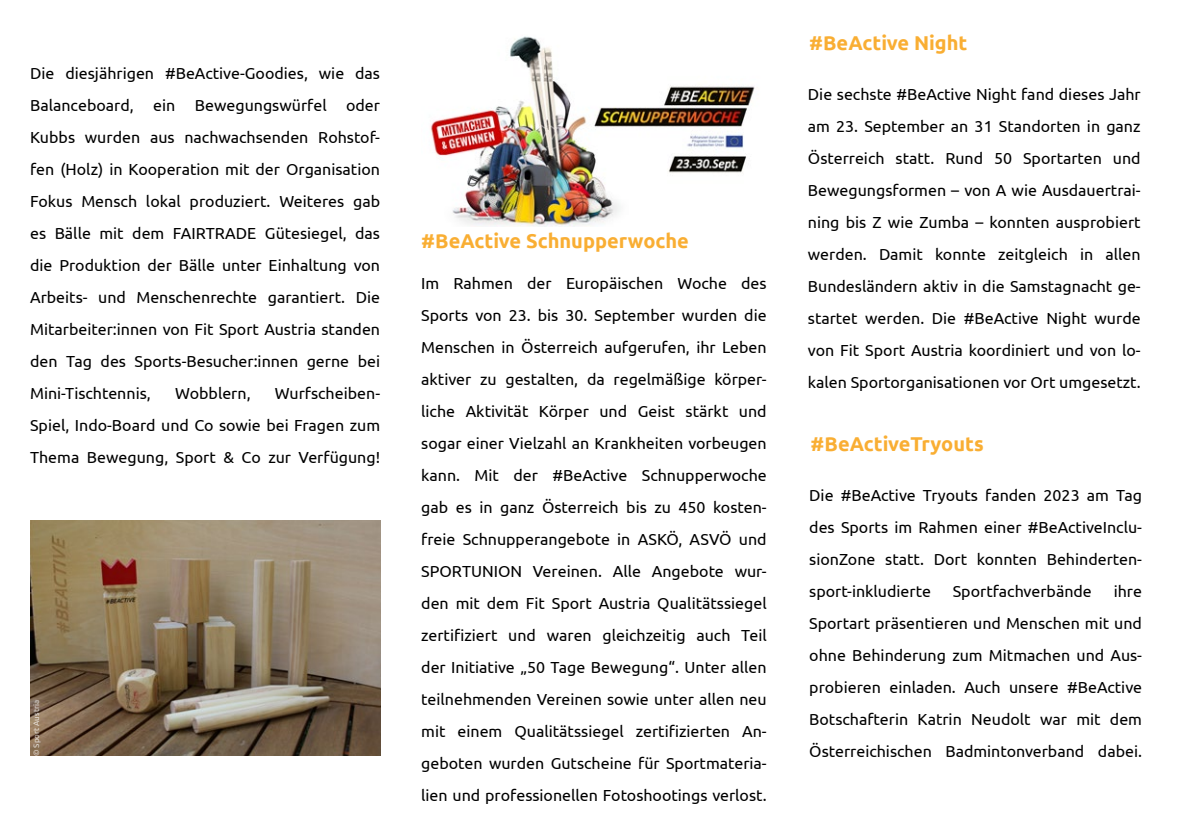
<style>
.page{position:relative;width:1188px;height:840px;background:#fff}
.page>*{position:absolute;margin:0;border:0;box-sizing:border-box;transform-origin:0 0}
.t1{font:700 20px "Ubuntu";color:#f9ae33}
.t2{font:16px/32px "Ubuntu";color:#000;text-align:justify}
.t3{font:8px "Ubuntu";color:#fff}
</style>
<div class="page">
<img style="left:430px;top:36px;width:325px;height:190px">
<img style="left:30px;top:520px;width:350px;height:236px">
<p class="t2" style="left:30px;top:56px;width:352px">Die diesjährigen #BeActive-Goodies, wie das Balanceboard, ein Bewegungswürfel oder Kubbs wurden aus nachwachsenden Rohstof&shy;fen (Holz) in Kooperation mit der Organisation Fokus Mensch lokal produziert. Weiteres gab es Bälle mit dem FAIRTRADE Gütesiegel, das die Produktion der Bälle unter Einhaltung von Arbeits- und Menschenrechte garantiert. Die Mitarbeiter:innen von Fit Sport Austria standen den Tag des Sports-Besucher:innen gerne bei Mini-Tischtennis,</p>
<p class="t2" style="left:30px;top:376px;width:352px;text-indent:245px">Wurfscheiben-Spiel, Indo-Board und Co sowie bei Fragen zum Thema Bewegung, Sport &amp; Co zur Verfügung!</p>
<p class="t2" style="left:175px;top:376px;width:77px">Wobblern,</p>
<p class="t3" style="left:31px;top:756px;width:58px;rotate:-90deg">© Sport Austria</p>
<p class="t1" style="left:421px;top:229px;width:269px">#BeActive Schnupperwoche</p>
<p class="t2" style="left:421px;top:267px;width:347px">Im Rahmen der Europäischen Woche des Sports von 23. bis 30. September wurden die Menschen in Österreich aufgerufen, ihr Leben aktiver zu gestalten, da regelmäßige körper&shy;liche Aktivität Körper und Geist stärkt und sogar einer Vielzahl an Krankheiten vorbeugen kann. Mit der #BeActive Schnupperwoche gab es in ganz Österreich bis zu 450 kosten&shy;freie Schnupperangebote in ASKÖ, ASVÖ und SPORTUNION Vereinen. Alle Angebote wur&shy;den mit dem Fit Sport Austria Qualitätssiegel zertifiziert und waren gleichzeitig auch Teil der Initiative „50 Tage Bewegung“. Unter allen teilnehmenden Vereinen sowie unter allen neu mit einem Qualitätssiegel zertifizierten An&shy;geboten wurden Gutscheine für Sportmateria&shy;lien und professionellen Fotoshootings verlost.</p>
<p class="t1" style="left:809px;top:31px;width:160px">#BeActive Night</p>
<p class="t2" style="left:808px;top:78px;width:334px">Die sechste #BeActive Night fand dieses Jahr am 23. September an 31 Standorten in ganz Österreich statt. Rund 50 Sportarten und Bewegungsformen – von A wie Ausdauertrai&shy;ning bis Z wie Zumba – konnten ausprobiert werden. Damit konnte zeitgleich in allen Bundesländern aktiv in die Samstagnacht ge&shy;startet werden. Die #BeActive Night wurde von Fit Sport Austria koordiniert und von lo&shy;kalen Sportorganisationen vor Ort umgesetzt.</p>
<p class="t1" style="left:811px;top:431px;width:175px">#BeActiveTryouts</p>
<p class="t2" style="left:809px;top:479px;width:334px">Die #BeActive Tryouts fanden 2023 am Tag des Sports im Rahmen einer #BeActiveInclu&shy;sionZone statt. Dort konnten Behinderten&shy;sport-inkludierte</p>
<p class="t2" style="left:809px;top:575px;width:334px;text-indent:305px">ihre Sportart präsentieren und Menschen mit und ohne Behinderung zum Mitmachen und Aus&shy;probieren einladen. Auch unsere #BeActive Botschafterin Katrin Neudolt war mit dem Österreichischen Badmintonverband dabei.</p>
<p class="t2" style="left:953px;top:575px;width:141px">Sportfachverbände</p>
</div>
